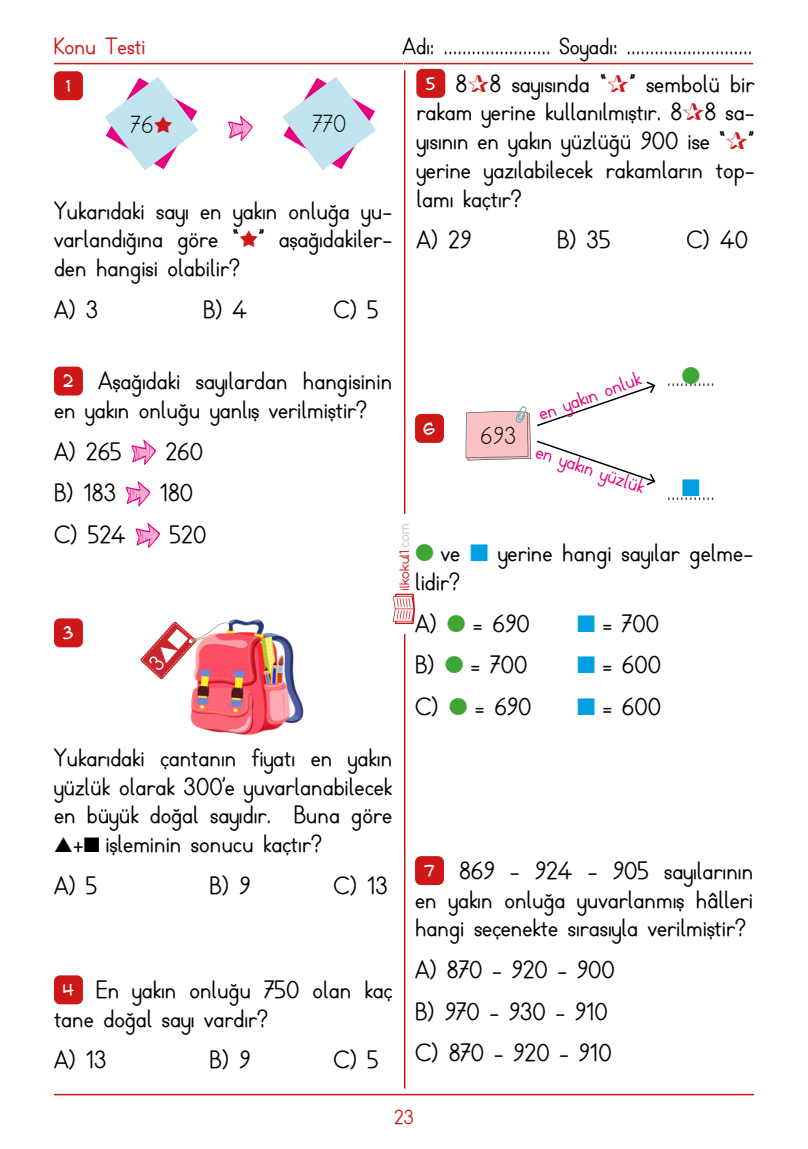
<style>
.page{position:relative;width:808px;height:1149px;background:#fff}
.page>*{position:absolute;margin:0;border:0;box-sizing:border-box;transform-origin:0 0}
.t1{font:700 24px/28.8px "TTKB Dik Temel Abece";color:#000}
.t2{font:24px "TTKB Dik Temel Abece";color:#000}
.t3{font:24px "Zapf Dingbats";color:#009fe3}
.t4{font:24px "Zapf Dingbats";color:#3fa535}
.t5{font:700 22.5px "TTKB Dik Temel Abece";color:#000}
.t6{font:700 22.5px "TTKB Dik Temel Abece";color:#cd1719}
.t7{font:700 19.5px "TTKB Dik Temel Abece";color:#e6007d}
.t8{font:700 19.5px "TTKB Dik Temel Abece";color:#cd1719}
.t9{font:15px "Karikatura";color:#fff}
.t10{font:12.3px "Comfortaa";color:#cd1719}
.s1{font-family:"V Bdings";color:#cd1719}
.s2{font-family:"V Bdings";font-weight:400;color:#cd1719}
.s3{font-family:"Karikatura";font-weight:400;font-size:15px;color:#fff}
.s4{color:#c6c6c6}
.s5{color:#3fa535}
.s6{color:#009fe3}
</style>
<div class="page">
<hr style="left:54px;top:63px;width:349px;height:1px;background:#cd1719">
<hr style="left:404px;top:63px;width:349px;height:1px;background:#cd1719">
<hr style="left:54px;top:1093px;width:700px;height:1px;background:#cd1719">
<hr style="left:404px;top:634px;width:1px;height:454px;background:#cd1719">
<hr style="left:404px;top:70px;width:1px;height:443px;background:#cd1719">
<svg style="left:393px;top:593px;width:22px;height:31px"></svg>
<div style="left:416px;top:69px;width:29px;height:29px;background:#cd1719;border-radius:6px"></div>
<div style="left:54px;top:366px;width:29px;height:29px;background:#cd1719;border-radius:6px"></div>
<svg style="left:131px;top:439px;width:25px;height:26px"></svg>
<svg style="left:126px;top:481px;width:24px;height:25px"></svg>
<svg style="left:136px;top:522px;width:24px;height:26px"></svg>
<div style="left:54px;top:71px;width:29px;height:29px;background:#cd1719;border-radius:6px"></div>
<div style="left:54px;top:975px;width:29px;height:28px;background:#cd1719;border-radius:6px"></div>
<div style="left:415px;top:855px;width:29px;height:29px;background:#cd1719;border-radius:6px"></div>
<div style="left:54px;top:618px;width:29px;height:29px;background:#cd1719;border-radius:6px"></div>
<img style="left:190px;top:619px;width:114px;height:117px">
<svg style="left:105px;top:77px;width:93px;height:93px"></svg>
<svg style="left:282px;top:77px;width:94px;height:93px"></svg>
<svg style="left:228px;top:115px;width:25px;height:26px"></svg>
<div style="left:415px;top:414px;width:29px;height:29px;background:#cd1719;border-radius:6px"></div>
<svg style="left:465px;top:381px;width:191px;height:105px"></svg>
<svg style="left:140px;top:621px;width:93px;height:58px"></svg>
<p class="t6" style="left:54px;top:32px;width:93px">Konu Testi</p>
<p class="t9" style="left:66px;top:75px;width:7px">1</p>
<p class="t2" style="left:131px;top:110px;width:43px">76<span class="s1">h</span></p>
<p class="t2" style="left:312px;top:109px;width:35px">770</p>
<p class="t1" style="left:54px;top:196px;width:340px;text-align:justify">Yukarıdaki sayı en yakın onluğa yu&shy;varlandığına göre “<span class="s2">h</span>” aşağıdakiler&shy;den hangisi olabilir?</p>
<p class="t1" style="left:54px;top:296px;width:46px">A) 3</p>
<p class="t1" style="left:203px;top:296px;width:46px">B) 4</p>
<p class="t1" style="left:333px;top:296px;width:47px">C) 5</p>
<p class="t5" style="left:402px;top:32px;width:351px">Adı: ....................... Soyadı: ...........................</p>
<p class="t1" style="left:416px;top:69px;width:340px;text-align:justify;text-indent:9px"><span class="s3">5</span> 8 8 sayısında “ ” sembolü bir rakam yerine kullanılmıştır. 8 8 sa&shy;yısının en yakın yüzlüğü 900 ise “ ” yerine yazılabilecek rakamların top&shy;lamı kaçtır?</p>
<p class="t1" style="left:416px;top:226px;width:57px">A) 29</p>
<p class="t1" style="left:557px;top:226px;width:55px">B) 35</p>
<p class="t1" style="left:686px;top:226px;width:63px">C) 40</p>
<p class="t1" style="left:54px;top:367px;width:340px;text-indent:9px"><span class="s3">2</span> Aşağıdaki sayılardan hangisinin en yakın onluğu yanlış verilmiştir?</p>
<p class="t1" style="left:54px;top:437px;width:70px">A) 265</p>
<p class="t1" style="left:165px;top:437px;width:39px">260</p>
<p class="t1" style="left:54px;top:479px;width:64px">B) 183</p>
<p class="t1" style="left:160px;top:479px;width:35px">180</p>
<p class="t1" style="left:54px;top:520px;width:74px">C) 524</p>
<p class="t1" style="left:170px;top:520px;width:38px">520</p>
<p class="t9" style="left:63px;top:622px;width:13px">3</p>
<p class="t9" style="left:423px;top:418px;width:14px">6</p>
<p class="t2" style="left:480px;top:421px;width:38px">693</p>
<p class="t7" style="left:535px;top:402px;width:109px;rotate:-20deg">en yakın onluk</p>
<p class="t7" style="left:541px;top:438px;width:115px;rotate:19deg">en yakın yüzlük</p>
<p class="t4" style="left:681px;top:364px;width:20px">●</p>
<p class="t2" style="left:667px;top:363px;width:50px">...........</p>
<p class="t3" style="left:682px;top:476px;width:20px">■</p>
<p class="t2" style="left:667px;top:477px;width:50px">...........</p>
<p class="t10" style="left:397px;top:590px;width:69px;rotate:-90deg">ilkokul1<span class="s4">.com</span></p>
<p class="t1" style="left:415px;top:539px;width:340px"><span class="s5">●</span> ve <span class="s6">■</span> yerine hangi sayılar gelme&shy;lidir?</p>
<p class="t1" style="left:415px;top:609px;width:116px">A) <span class="s5">●</span> = 690</p>
<p class="t1" style="left:577px;top:609px;width:84px"><span class="s6">■</span> = 700</p>
<p class="t1" style="left:415px;top:651px;width:114px">B) <span class="s5">●</span> = 700</p>
<p class="t1" style="left:577px;top:651px;width:86px"><span class="s6">■</span> = 600</p>
<p class="t1" style="left:415px;top:692px;width:118px">C) <span class="s5">●</span> = 690</p>
<p class="t1" style="left:577px;top:692px;width:86px"><span class="s6">■</span> = 600</p>
<p class="t1" style="left:54px;top:743px;width:340px;text-align:justify">Yukarıdaki çantanın fiyatı en yakın yüzlük olarak 300’e yuvarlanabilecek en büyük doğal sayıdır. Buna göre</p>
<p class="t1" style="left:54px;top:823px;width:269px;line-height:41.5px">▲+■ işleminin sonucu kaçtır?<br>A) 5</p>
<p class="t1" style="left:210px;top:871px;width:43px">B) 9</p>
<p class="t1" style="left:333px;top:871px;width:56px">C) 13</p>
<p class="t1" style="left:54px;top:975px;width:340px;text-indent:8px"><span class="s3">4</span> En yakın onluğu 750 olan kaç tane doğal sayı vardır?</p>
<p class="t1" style="left:54px;top:1045px;width:54px">A) 13</p>
<p class="t1" style="left:210px;top:1045px;width:43px">B) 9</p>
<p class="t1" style="left:334px;top:1045px;width:47px">C) 5</p>
<p class="t1" style="left:415px;top:856px;width:340px;text-align:center"><span class="s3">7</span> 869 - 924 - 905 sayılarının en yakın onluğa yuvarlanmış hâlleri hangi seçenekte sırasıyla verilmiştir?</p>
<p class="t1" style="left:415px;top:949px;width:201px;line-height:41.5px">A) 870 - 920 - 900<br>B) 970 - 930 - 910<br>C) 870 - 920 - 910</p>
<p class="t8" style="left:394px;top:1104px;width:21px">23</p>
</div>
